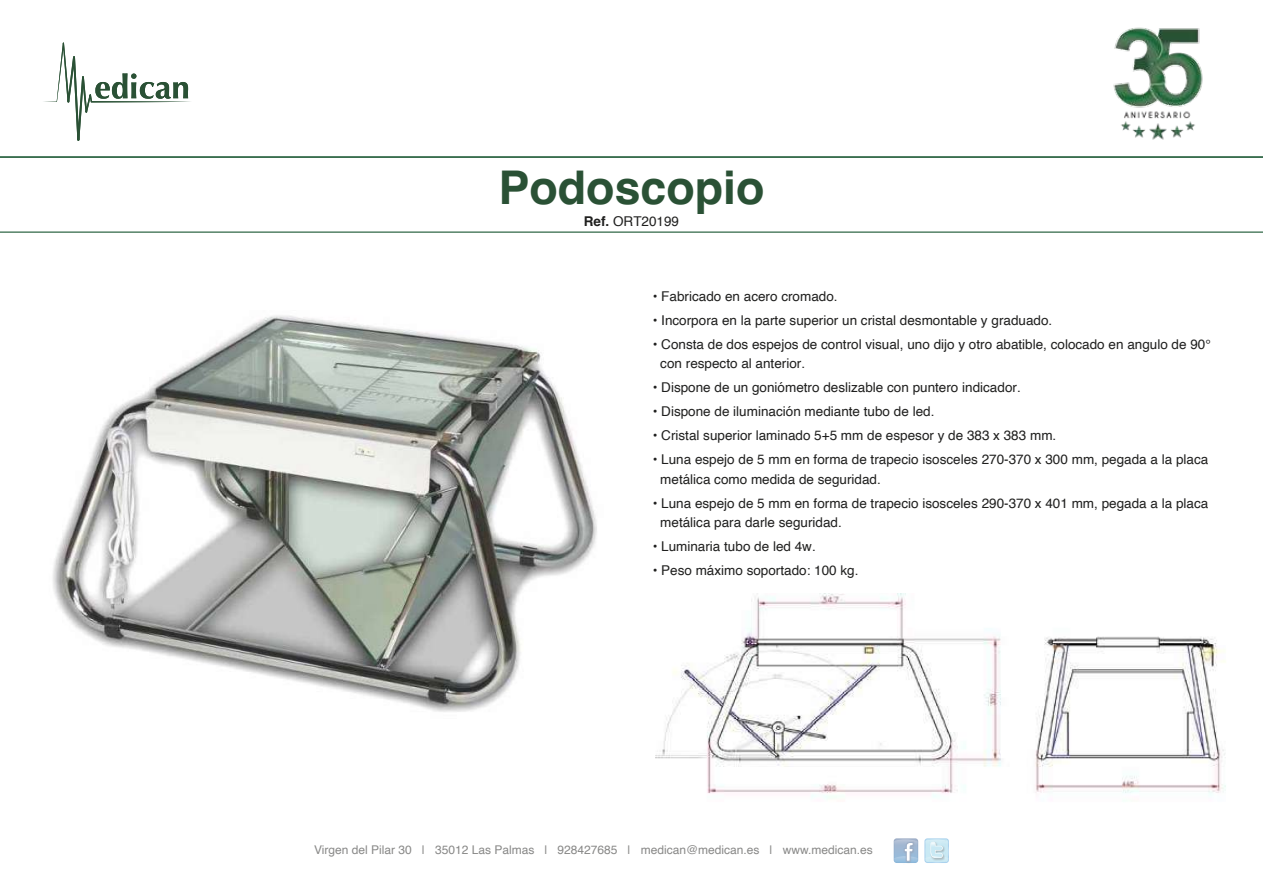
<style>
.page{position:relative;width:1263px;height:893px;background:#fff}
.page>*{position:absolute;margin:0;border:0;box-sizing:border-box;transform-origin:0 0}
.t1{font:700 46.5px "Helvetica";color:#2a5135}
.t2{font:13.5px/19.5px "Helvetica";color:#1f1f1e}
.t3{font:12px "Helvetica";color:#888887}
.s1{font-weight:700}
</style>
<div class="page">
<svg style="left:44px;top:42px;width:147px;height:99px"></svg>
<svg style="left:894px;top:838px;width:24px;height:25px"></svg>
<svg style="left:894px;top:839px;width:24px;height:24px"></svg>
<svg style="left:924px;top:838px;width:25px;height:25px"></svg>
<svg style="left:924px;top:839px;width:25px;height:24px"></svg>
<hr style="left:0;top:156px;width:1263px;height:2px;background:#1a5733">
<hr style="left:0;top:232px;width:1263px;height:1px;background:#1a5733">
<img style="left:1113px;top:27px;width:90px;height:113px">
<img style="left:53px;top:315px;width:544px;height:397px">
<img style="left:656px;top:594px;width:570px;height:205px">
<h1 class="t1" style="left:498px;top:159px;width:268px">Podoscopio</h1>
<p class="t2" style="left:584px;top:212px;width:97px"><span class="s1">Ref.</span> ORT20199</p>
<p class="t2" style="left:653px;top:287px;width:186px">• Fabricado en acero cromado.</p>
<p class="t2" style="left:653px;top:311px;width:401px">• Incorpora en la parte superior un cristal desmontable y graduado.</p>
<p class="t2" style="left:660px;top:335px;width:552px;text-indent:-8px">• Consta de dos espejos de control visual, uno dijo y otro abatible, colocado en angulo de 90° con respecto al anterior.</p>
<p class="t2" style="left:653px;top:378px;width:369px">• Dispone de un goniómetro deslizable con puntero indicador.</p>
<p class="t2" style="left:653px;top:402px;width:283px">• Dispone de iluminación mediante tubo de led.</p>
<p class="t2" style="left:653px;top:426px;width:405px">• Cristal superior laminado 5+5 mm de espesor y de 383 x 383 mm.</p>
<p class="t2" style="left:660px;top:450px;width:549px;text-indent:-8px">• Luna espejo de 5 mm en forma de trapecio isosceles 270-370 x 300 mm, pegada a la placa metálica como medida de seguridad.</p>
<p class="t2" style="left:660px;top:494px;width:550px;text-indent:-7px">• Luna espejo de 5 mm en forma de trapecio isosceles 290-370 x 401 mm, pegada a la placa metálica para darle seguridad.</p>
<p class="t2" style="left:653px;top:537px;width:165px">• Luminaria tubo de led 4w.</p>
<p class="t2" style="left:653px;top:561px;width:207px">• Peso máximo soportado: 100 kg.</p>
<p class="t3" style="left:314px;top:841px;width:560px">Virgen del Pilar 30 | 35012 Las Palmas | 928427685 | medican@medican.es | www.medican.es</p>
</div>
